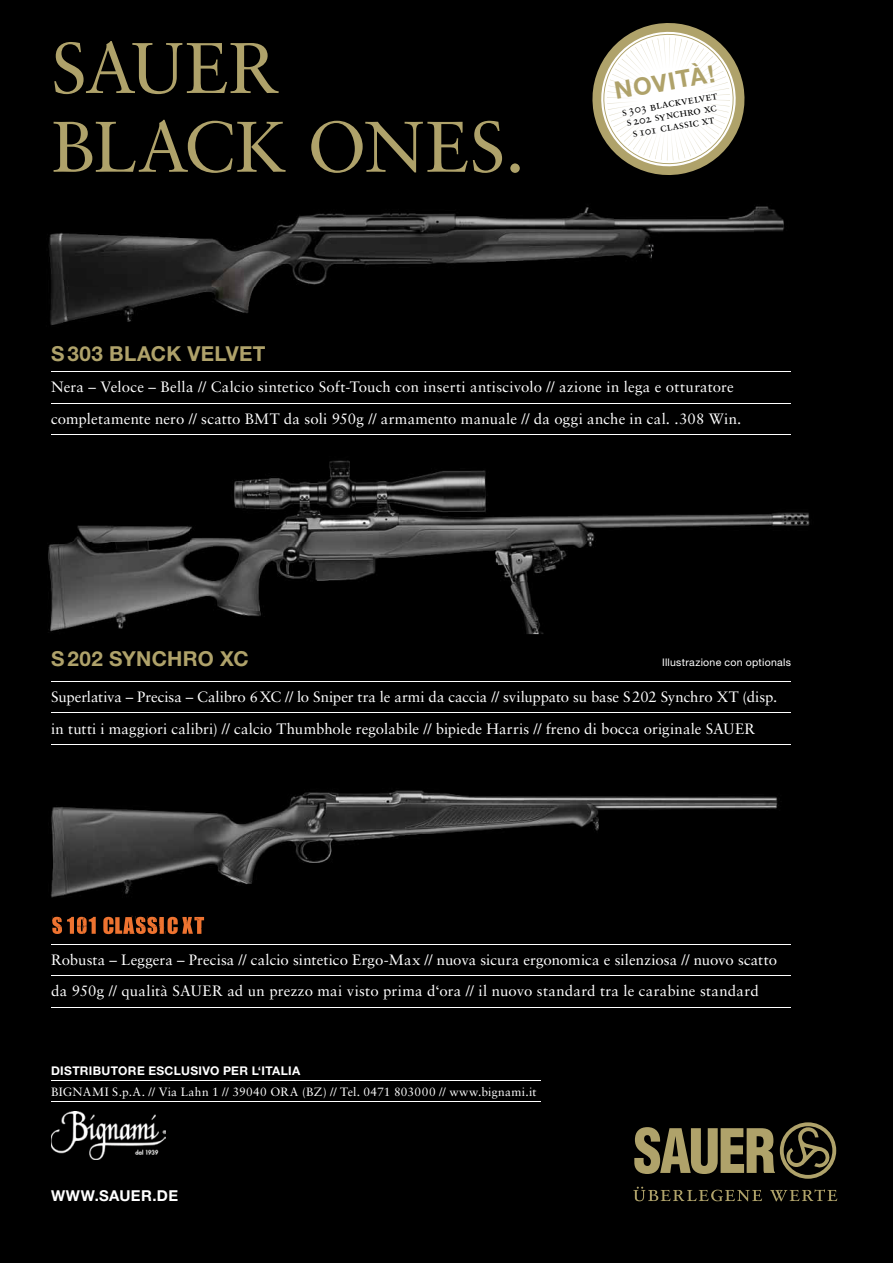
<style>
.page{position:relative;width:893px;height:1263px;background:#000}
.page>*{position:absolute;margin:0;border:0;box-sizing:border-box;transform-origin:0 0}
.t1{font:71.7px/78.8px "Sabon";letter-spacing:-.005em;color:#afa26a}
.t2{font:700 24px "Helvetica Neue";color:#afa26a}
.t3{font:700 20.7px "Helvetica Neue";letter-spacing:.015em;color:#afa26a}
.t4{font:15px/31.5px "Sabon";letter-spacing:.01em;color:#fff}
.t5{font:700 15px "Helvetica Neue CE";letter-spacing:.025em;color:#fff}
.t6{font:12px "Sabon";letter-spacing:.03em;color:#fff}
.t7{font:700 12px "Helvetica Neue";letter-spacing:.03em;color:#fff}
.t8{font:11.55px/11.6px "Sabon Roman SC";color:#000;text-align:center}
.t9{font:10.5px "Helvetica Neue";letter-spacing:.025em;color:#fff}
</style>
<div class="page">
<svg style="left:634px;top:1122px;width:202px;height:57px"></svg>
<svg style="left:633px;top:1186px;width:204px;height:15px"></svg>
<img style="left:48px;top:460px;width:762px;height:174px">
<img style="left:51px;top:790px;width:727px;height:108px">
<img style="left:49px;top:206px;width:735px;height:119px">
<hr style="left:51px;top:944px;width:740px;height:1px;background:#fff">
<hr style="left:51px;top:1007px;width:740px;height:1px;background:#fff">
<hr style="left:51px;top:975px;width:740px;height:1px;background:#fff">
<hr style="left:51px;top:434px;width:740px;height:1px;background:#fff">
<hr style="left:51px;top:403px;width:740px;height:1px;background:#fff">
<svg style="left:52px;top:916px;width:152px;height:18px"></svg>
<hr style="left:51px;top:371px;width:740px;height:1px;background:#fff">
<hr style="left:51px;top:712px;width:740px;height:1px;background:#fff">
<hr style="left:51px;top:681px;width:740px;height:1px;background:#fff">
<hr style="left:51px;top:744px;width:740px;height:1px;background:#fff">
<hr style="left:51px;top:1080px;width:489px;height:1px;background:#fff">
<hr style="left:51px;top:1101px;width:489px;height:1px;background:#fff">
<img style="left:51px;top:1112px;width:115px;height:47px">
<svg style="left:592px;top:23px;width:153px;height:152px"></svg>
<h1 class="t1" style="left:51px;top:28px;width:475px">SAUER<br>BLACK ONES.</h1>
<h3 class="t3" style="left:51px;top:341px;width:216px">S 303 BLACK VELVET</h3>
<h2 class="t2" style="left:612px;top:76px;width:103px;rotate:-10deg">NOVITÀ!</h2>
<p class="t8" style="left:621px;top:106px;width:98px;rotate:-10deg">s 303 blackvelvet s 202 synchro xc s 101 classic xt</p>
<p class="t4" style="left:51px;top:371px;width:692px">Nera – Veloce – Bella // Calcio sintetico Soft-Touch con inserti antiscivolo // azione in lega e otturatore completamente nero // scatto BMT da soli 950g // armamento manuale // da oggi anche in cal. .308 Win.</p>
<h3 class="t3" style="left:51px;top:645px;width:199px">S 202 SYNCHRO XC</h3>
<p class="t9" style="left:662px;top:655px;width:130px">Illustrazione con optionals</p>
<p class="t4" style="left:51px;top:681px;width:728px">Superlativa – Precisa – Calibro 6 XC // lo Sniper tra le armi da caccia // sviluppato su base S 202 Synchro XT (disp. in tutti i maggiori calibri) // calcio Thumbhole regolabile // bipiede Harris // freno di bocca originale SAUER</p>
<p class="t4" style="left:51px;top:944px;width:727px">Robusta – Leggera – Precisa // calcio sintetico Ergo-Max // nuova sicura ergonomica e silenziosa // nuovo scatto da 950g // qualità SAUER ad un prezzo mai visto prima d‘ora // il nuovo standard tra le carabine standard</p>
<p class="t7" style="left:51px;top:1063px;width:251px">DISTRIBUTORE ESCLUSIVO PER L‘ITALIA</p>
<p class="t6" style="left:51px;top:1085px;width:487px">BIGNAMI S.p.A. // Via Lahn 1 // 39040 ORA (BZ) // Tel. 0471 803000 // www.bignami.it</p>
<p class="t5" style="left:51px;top:1187px;width:129px">WWW.SAUER.DE</p>
</div>
